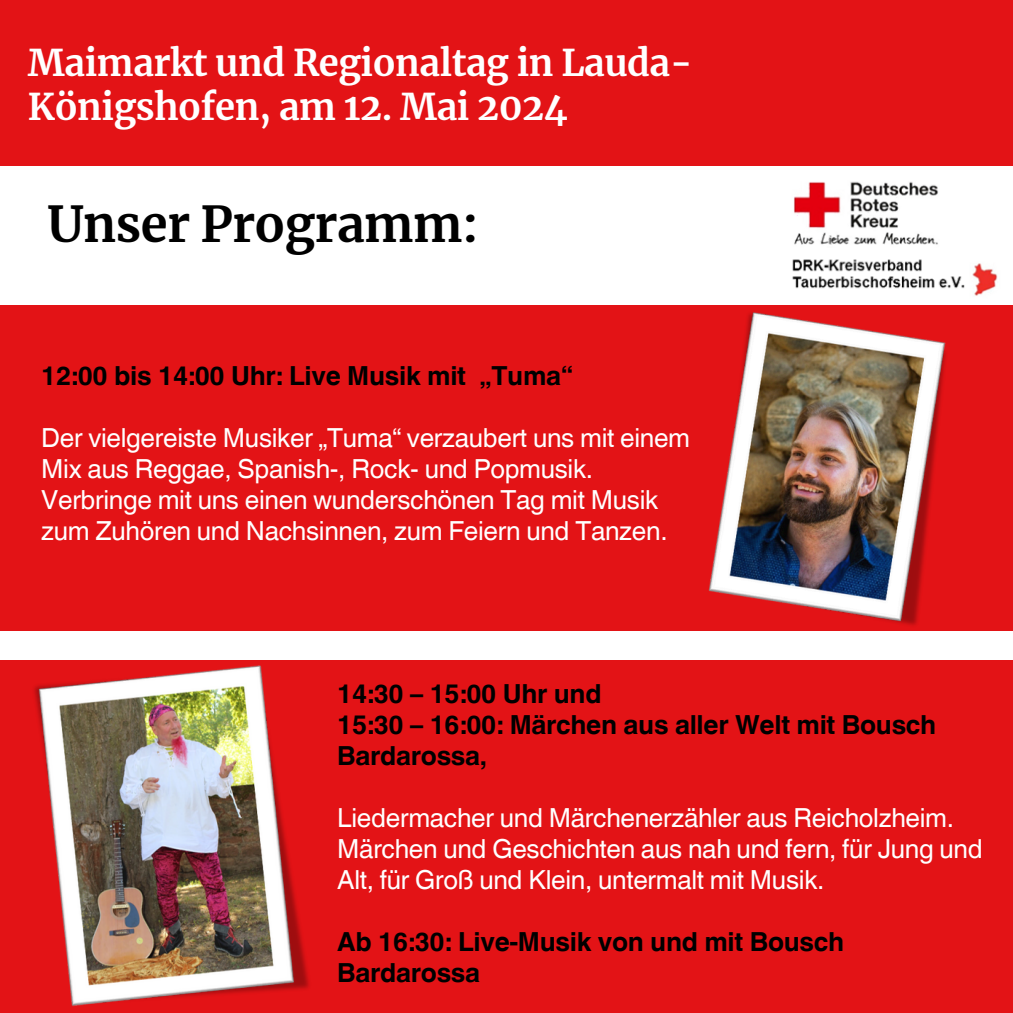
<style>
.page{position:relative;width:1013px;height:1013px;background:#fff}
.page>*{position:absolute;margin:0;border:0;box-sizing:border-box;transform-origin:0 0}
.t1{font:700 48.88px "Merriweather";letter-spacing:-.01em;color:#000}
.t2{font:700 36.38px/43.1px "Merriweather";letter-spacing:-.01em;color:#fff}
.t3{font:26.25px/31px "Helvetica Hebrew";letter-spacing:-.01em;color:#fff}
.t4{font:700 26.25px/31px "Helvetica Hebrew";letter-spacing:-.01em;color:#000}
</style>
<div class="page">
<div style="left:0;top:305px;width:1012px;height:325px;background:#e31316"></div>
<div style="left:0;top:0;width:1012px;height:165px;background:#e31316"></div>
<img style="left:792px;top:181px;width:206px;height:114px">
<img style="left:685px;top:287px;width:294px;height:344px">
<div style="left:0;top:660px;width:1012px;height:352px;background:#e31316"></div>
<img style="left:34px;top:665px;width:275px;height:341px">
<h3 class="t2" style="left:28px;top:42px;width:666px">Maimarkt und Regionaltag in Lauda-<br>Königshofen, am 12. Mai 2024</h3>
<h1 class="t1" style="left:47px;top:194px;width:433px">Unser Programm:</h1>
<h2 class="t4" style="left:41px;top:364px;width:533px">12:00 bis 14:00 Uhr: Live Musik mit „Tuma“</h2>
<p class="t3" style="left:41px;top:426px;width:650px">Der vielgereiste Musiker „Tuma“ verzaubert uns mit einem Mix aus Reggae, Spanish-, Rock- und Popmusik.<br>Verbringe mit uns einen wunderschönen Tag mit Musik zum Zuhören und Nachsinnen, zum Feiern und Tanzen.</p>
<p class="t4" style="left:337px;top:682px;width:600px">14:30 – 15:00 Uhr und<br>15:30 – 16:00: Märchen aus aller Welt mit Bousch<br>Bardarossa,</p>
<p class="t3" style="left:337px;top:805px;width:647px">Liedermacher und Märchenerzähler aus Reicholzheim.<br>Märchen und Geschichten aus nah und fern, für Jung und<br>Alt, für Groß und Klein, untermalt mit Musik.</p>
<h3 class="t4" style="left:337px;top:929px;width:508px">Ab 16:30: Live-Musik von und mit Bousch<br>Bardarossa</h3>
</div>
